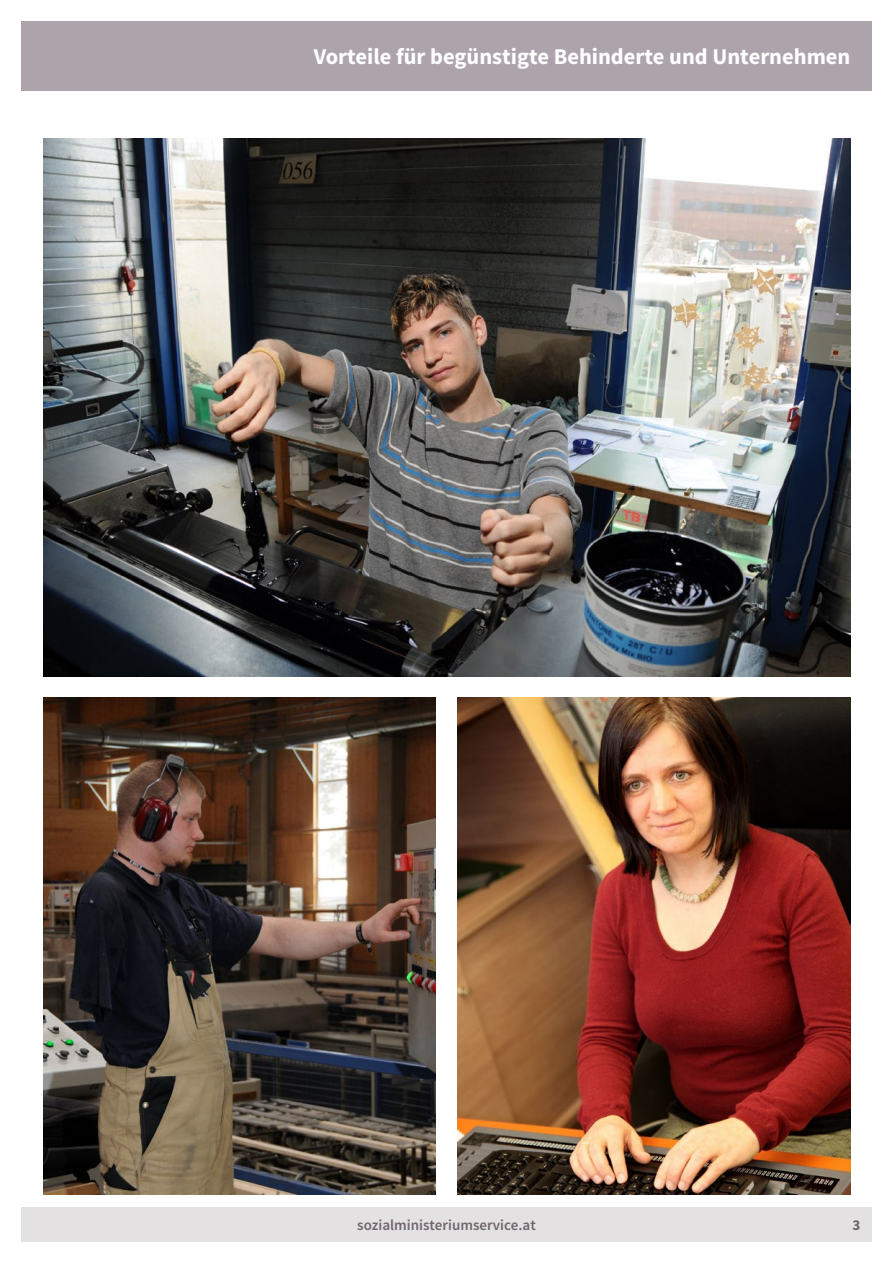
<style>
.page{position:relative;width:893px;height:1263px;background:#fff}
.page>*{position:absolute;margin:0;border:0;box-sizing:border-box;transform-origin:0 0}
.Überschrift_1_Ebene{font:700 22.5px "Source Sans Pro";color:#fff}
.t1{font:600 15px "Source Sans Pro";color:#6f656b}
.Hauptüber{font:700 15px "Source Sans Pro";color:#6f656b}
</style>
<div class="page">
<div style="left:21px;top:21px;width:851px;height:70px;background:#aca4aa"></div>
<div style="left:21px;top:1208px;width:851px;height:34px;background:#e4e1e3"></div>
<img style="left:43px;top:139px;width:807px;height:537px">
<img style="left:457px;top:697px;width:393px;height:498px">
<img style="left:43px;top:697px;width:393px;height:497px">
<p class="Überschrift_1_Ebene" style="left:314px;top:42px;width:538px">Vorteile für begünstigte Behinderte und Unternehmen</p>
<p class="t1" style="left:357px;top:1216px;width:180px">sozialministeriumservice.at</p>
<p class="Hauptüber" style="left:852px;top:1216px;width:9px">3</p>
</div>
